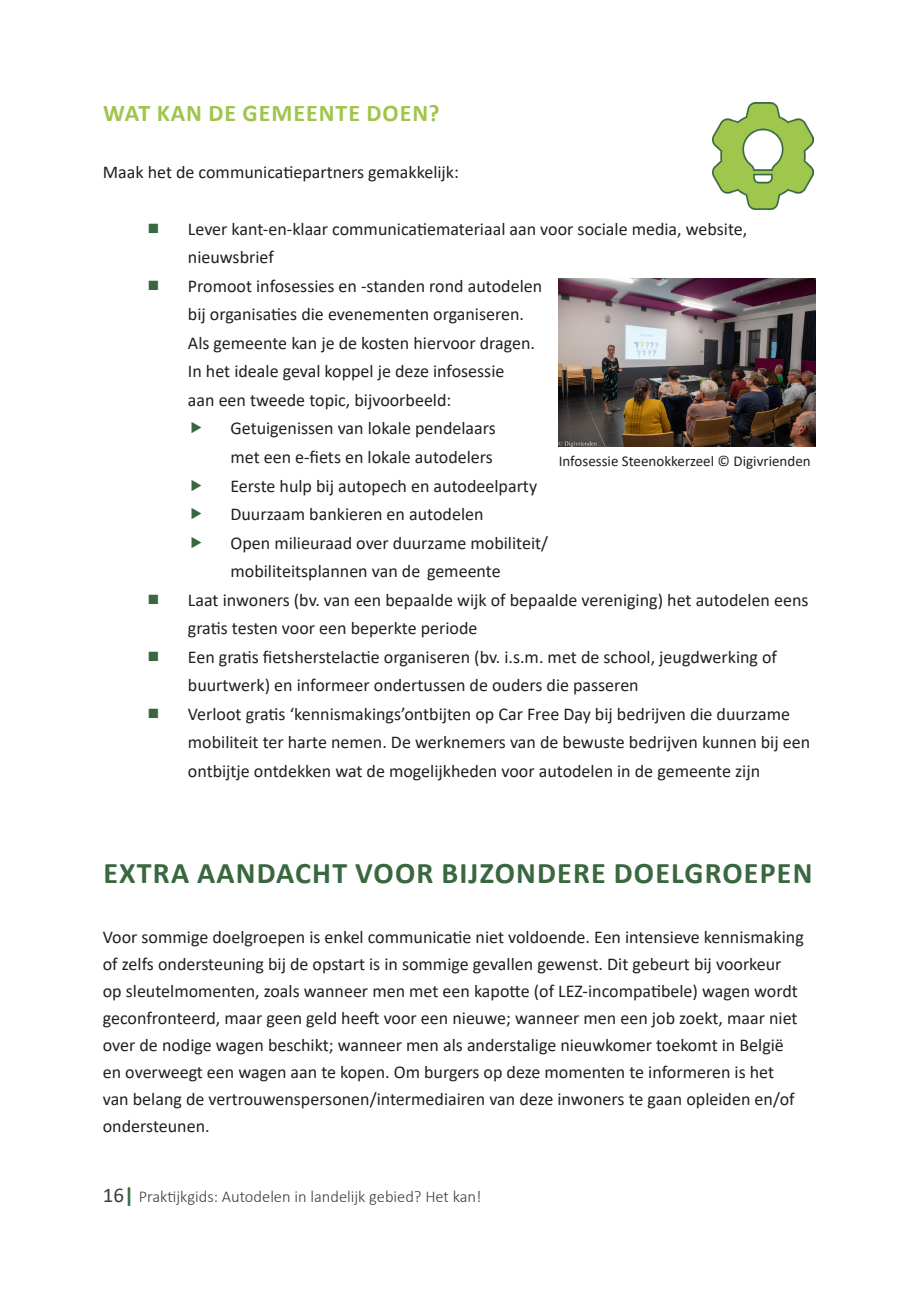
<style>
.page{position:relative;width:919px;height:1289px;background:#fff}
.page>*{position:absolute;margin:0;border:0;box-sizing:border-box;transform-origin:0 0}
.Hoofding_2{font:700 30px "Calibri";letter-spacing:.04em;color:#396740}
.hoofding_3{font:700 24px "Calibri";letter-spacing:.04em;color:#9fc54c}
.t1{font:18px/27px "Calibri";color:#231f20}
.t2{font:300 16.5px "Calibri";color:#3e3e3f}
.t3{font:15px "Calibri";color:#231f20}
.s1{font-weight:400;font-size:21px}
.s2{font-weight:700;font-size:21px;color:#396740}
</style>
<div class="page">
<img style="left:712px;top:103px;width:101px;height:106px">
<img style="left:558px;top:278px;width:257px;height:168px">
<p class="hoofding_3" style="left:103px;top:96px;width:338px">WAT KAN DE GEMEENTE DOEN?</p>
<p class="t1" style="left:103px;top:158px;width:357px">Maak het de communicatiepartners gemakkelijk:</p>
<p class="t1" style="left:188px;top:214px;width:561px;line-height:28.5px">Lever kant-en-klaar communicatiemateriaal aan voor sociale media, website, nieuwsbrief</p>
<p class="t1" style="left:188px;top:272px;width:356px">Promoot infosessies en -standen rond autodelen</p>
<p class="t1" style="left:188px;top:300px;width:338px">bij organisaties die evenementen organiseren.</p>
<p class="t1" style="left:188px;top:329px;width:348px">Als gemeente kan je de kosten hiervoor dragen.</p>
<p class="t1" style="left:188px;top:357px;width:318px">In het ideale geval koppel je deze infosessie</p>
<p class="t1" style="left:188px;top:386px;width:265px">aan een tweede topic, bijvoorbeeld:</p>
<p class="t1" style="left:230px;top:414px;width:267px">Getuigenissen van lokale pendelaars</p>
<p class="t1" style="left:230px;top:443px;width:264px">met een e-fiets en lokale autodelers</p>
<p class="t1" style="left:230px;top:471px;width:308px">Eerste hulp bij autopech en autodeelparty</p>
<p class="t1" style="left:230px;top:500px;width:254px">Duurzaam bankieren en autodelen</p>
<p class="t1" style="left:230px;top:528px;width:319px">Open milieuraad over duurzame mobiliteit/</p>
<p class="t1" style="left:230px;top:557px;width:272px">mobiliteitsplannen van de gemeente</p>
<p class="t1" style="left:188px;top:585px;width:622px;line-height:28.5px">Laat inwoners (bv. van een bepaalde wijk of bepaalde vereniging) het autodelen eens gratis testen voor een beperkte periode</p>
<p class="t1" style="left:188px;top:642px;width:590px;line-height:28.5px">Een gratis fietsherstelactie organiseren (bv. i.s.m. met de school, jeugdwerking of buurtwerk) en informeer ondertussen de ouders die passeren</p>
<p class="t1" style="left:188px;top:699px;width:623px;line-height:28.5px">Verloot gratis ‘kennismakings’ontbijten op Car Free Day bij bedrijven die duurzame mobiliteit ter harte nemen. De werknemers van de bewuste bedrijven kunnen bij een ontbijtje ontdekken wat de mogelijkheden voor autodelen in de gemeente zijn</p>
<p class="t3" style="left:558px;top:450px;width:253px">Infosessie Steenokkerzeel © Digivrienden</p>
<p class="Hoofding_2" style="left:103px;top:852px;width:710px">EXTRA AANDACHT VOOR BIJZONDERE DOELGROEPEN</p>
<p class="t1" style="left:103px;top:922px;width:702px">Voor sommige doelgroepen is enkel communicatie niet voldoende. Een intensieve kennismaking of zelfs ondersteuning bij de opstart is in sommige gevallen gewenst. Dit gebeurt bij voorkeur op sleutelmomenten, zoals wanneer men met een kapotte (of LEZ-incompatibele) wagen wordt geconfronteerd, maar geen geld heeft voor een nieuwe; wanneer men een job zoekt, maar niet over de nodige wagen beschikt; wanneer men als anderstalige nieuwkomer toekomt in België en overweegt een wagen aan te kopen. Om burgers op deze momenten te informeren is het van belang de vertrouwenspersonen/intermediairen van deze inwoners te gaan opleiden en/of ondersteunen.</p>
<p class="t2" style="left:103px;top:1186px;width:380px"><span class="s1">16</span><span class="s2">|</span> Praktijkgids: Autodelen in landelijk gebied? Het kan!</p>
</div>
